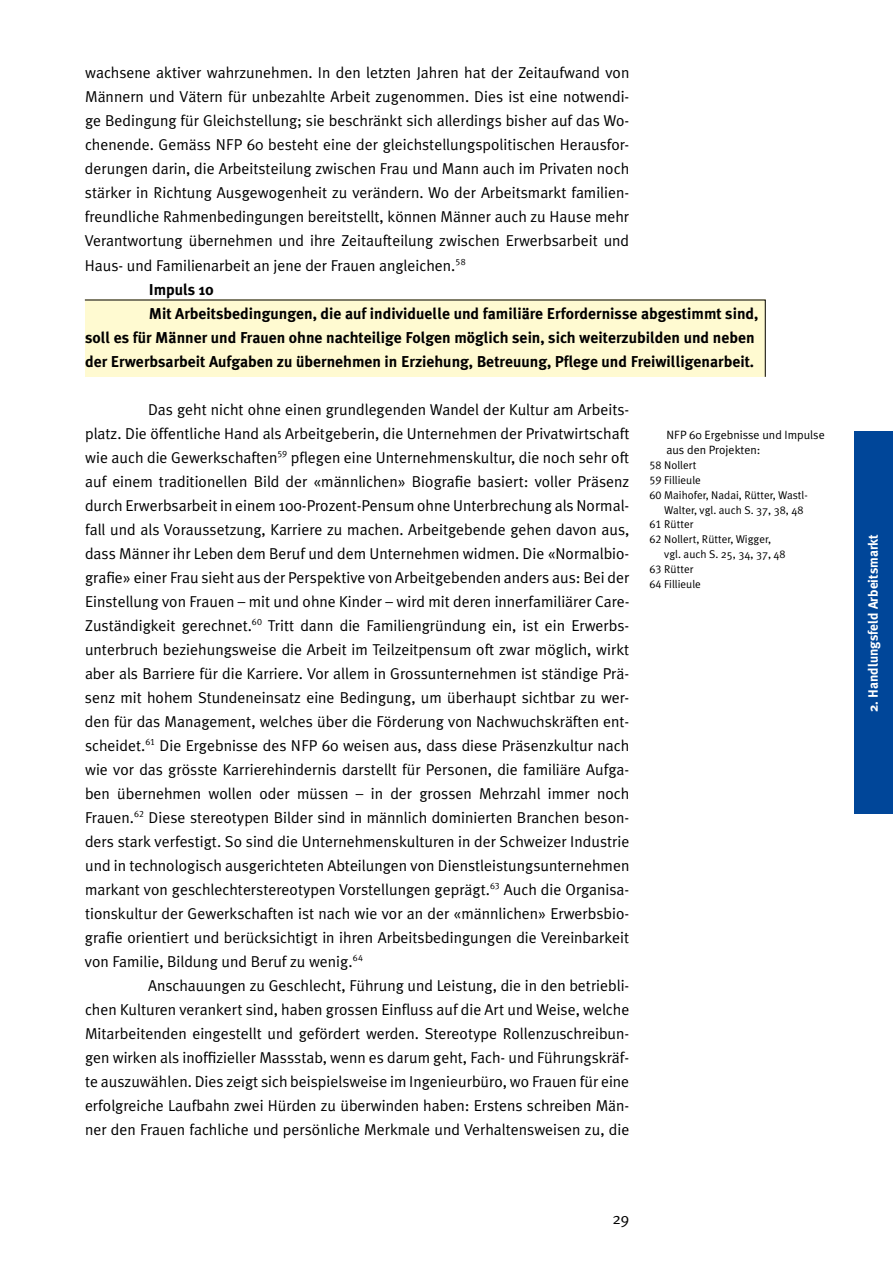
<style>
.page{position:relative;width:893px;height:1263px;background:#fff}
.page>*{position:absolute;margin:0;border:0;box-sizing:border-box;transform-origin:0 0}
.t1{font:15.75px/24px "Meta Plus Normal";color:#000;text-align:justify}
.t2{font:700 15.75px "Meta Plus";color:#000}
.t3{font:700 13.5px "Meta Plus";color:#fff}
.t4{font:12px/15px "Meta Plus Normal";color:#000}
.t5{font:11.25px "Meta Plus Normal";color:#000}
.s1{font-family:"Meta Plus Normal Caps"}
</style>
<div class="page">
<div style="left:855px;top:432px;width:38px;height:382px;background:#004699"></div>
<div style="left:85px;top:300px;width:681px;height:77px;background:#fffad1"></div>
<p class="t1" style="left:85px;top:61px;width:546px">wachsene aktiver wahrzunehmen. In den letzten Jahren hat der Zeitaufwand von Männern und Vätern für unbezahlte Arbeit zugenommen. Dies ist eine notwendi&shy;ge Bedingung für Gleichstellung; sie beschränkt sich allerdings bisher auf das Wo&shy;chenende. Gemäss NFP 60 besteht eine der gleichstellungspolitischen Herausfor&shy;derungen darin, die Arbeitsteilung zwischen Frau und Mann auch im Privaten noch stärker in Richtung Ausgewogenheit zu verändern. Wo der Arbeitsmarkt familien&shy;freundliche Rahmenbedingungen bereitstellt, können Männer auch zu Hause mehr Verantwortung übernehmen und ihre Zeitaufteilung zwischen Erwerbsarbeit und Haus- und Familienarbeit an jene der Frauen angleichen.<sup>58</sup></p>
<p class="t2" style="left:149px;top:280px;width:67px">Impuls 10</p>
<p class="t2" style="left:149px;top:304px;width:611px">Mit Arbeitsbedingungen, die auf individuelle und familiäre Erfordernisse abgestimmt sind,</p>
<p class="t2" style="left:85px;top:328px;width:671px">soll es für Männer und Frauen ohne nachteilige Folgen möglich sein, sich weiterzubilden und neben</p>
<p class="t2" style="left:85px;top:352px;width:671px">der Erwerbsarbeit Aufgaben zu übernehmen in Erziehung, Betreuung, Pflege und Freiwilligenarbeit.</p>
<p class="t1" style="left:148px;top:397px;width:483px">Das geht nicht ohne einen grundlegenden Wandel der Kultur am Arbeits-</p>
<p class="t1" style="left:85px;top:421px;width:546px">platz. Die öffentliche Hand als Arbeitgeberin, die Unternehmen der Privatwirtschaft</p>
<p class="t1" style="left:85px;top:445px;width:546px">wie auch die Gewerkschaften<sup>59</sup> pflegen eine Unternehmenskultur, die noch sehr oft</p>
<p class="t1" style="left:85px;top:469px;width:546px">auf einem traditionellen Bild der «männlichen» Biografie basiert: voller Präsenz</p>
<p class="t1" style="left:85px;top:493px;width:546px">durch Erwerbsarbeit in einem 100-Prozent-Pensum ohne Unterbrechung als Normal-</p>
<p class="t1" style="left:85px;top:517px;width:546px">fall und als Voraussetzung, Karriere zu machen. Arbeitgebende gehen davon aus,</p>
<p class="t1" style="left:85px;top:541px;width:546px">dass Männer ihr Leben dem Beruf und dem Unternehmen widmen. Die «Normalbio-</p>
<p class="t1" style="left:85px;top:565px;width:546px">grafie» einer Frau sieht aus der Perspektive von Arbeitgebenden anders aus: Bei der</p>
<p class="t1" style="left:85px;top:589px;width:546px">Einstellung von Frauen – mit und ohne Kinder – wird mit deren innerfamiliärer Care-</p>
<p class="t1" style="left:85px;top:613px;width:546px">Zuständigkeit gerechnet.<sup>60</sup> Tritt dann die Familiengründung ein, ist ein Erwerbs-</p>
<p class="t1" style="left:85px;top:637px;width:546px">unterbruch beziehungsweise die Arbeit im Teilzeitpensum oft zwar möglich, wirkt</p>
<p class="t1" style="left:85px;top:661px;width:546px">aber als Barriere für die Karriere. Vor allem in Grossunternehmen ist ständige Prä-</p>
<p class="t1" style="left:85px;top:685px;width:546px">senz mit hohem Stundeneinsatz eine Bedingung, um überhaupt sichtbar zu wer-</p>
<p class="t1" style="left:85px;top:709px;width:546px">den für das Management, welches über die Förderung von Nachwuchskräften ent-</p>
<p class="t1" style="left:85px;top:733px;width:546px">scheidet.<sup>61</sup> Die Ergebnisse des NFP 60 weisen aus, dass diese Präsenzkultur nach</p>
<p class="t1" style="left:85px;top:757px;width:546px">wie vor das grösste Karrierehindernis darstellt für Personen, die familiäre Aufga-</p>
<p class="t1" style="left:85px;top:781px;width:546px">ben übernehmen wollen oder müssen – in der grossen Mehrzahl immer noch</p>
<p class="t1" style="left:85px;top:805px;width:546px">Frauen.<sup>62</sup> Diese stereotypen Bilder sind in männlich dominierten Branchen beson-</p>
<p class="t1" style="left:85px;top:829px;width:546px">ders stark verfestigt. So sind die Unternehmenskulturen in der Schweizer Industrie</p>
<p class="t1" style="left:85px;top:853px;width:546px">und in technologisch ausgerichteten Abteilungen von Dienstleistungsunternehmen</p>
<p class="t1" style="left:85px;top:877px;width:546px">markant von geschlechterstereotypen Vorstellungen geprägt.<sup>63</sup> Auch die Organisa-</p>
<p class="t1" style="left:85px;top:901px;width:546px">tionskultur der Gewerkschaften ist nach wie vor an der «männlichen» Erwerbsbio-</p>
<p class="t1" style="left:85px;top:925px;width:546px">grafie orientiert und berücksichtigt in ihren Arbeitsbedingungen die Vereinbarkeit</p>
<p class="t1" style="left:85px;top:949px;width:280px">von Familie, Bildung und Beruf zu wenig.<sup>64</sup></p>
<p class="t1" style="left:148px;top:973px;width:483px">Anschauungen zu Geschlecht, Führung und Leistung, die in den betriebli-</p>
<p class="t1" style="left:85px;top:997px;width:546px">chen Kulturen verankert sind, haben grossen Einfluss auf die Art und Weise, welche</p>
<p class="t1" style="left:85px;top:1021px;width:546px">Mitarbeitenden eingestellt und gefördert werden. Stereotype Rollenzuschreibun-</p>
<p class="t1" style="left:85px;top:1045px;width:546px">gen wirken als inoffizieller Massstab, wenn es darum geht, Fach- und Führungskräf-</p>
<p class="t1" style="left:85px;top:1069px;width:546px">te auszuwählen. Dies zeigt sich beispielsweise im Ingenieurbüro, wo Frauen für eine</p>
<p class="t1" style="left:85px;top:1093px;width:546px">erfolgreiche Laufbahn zwei Hürden zu überwinden haben: Erstens schreiben Män-</p>
<p class="t1" style="left:85px;top:1117px;width:546px">ner den Frauen fachliche und persönliche Merkmale und Verhaltensweisen zu, die</p>
<p class="t4" style="left:666px;top:427px;width:160px">NFP 60 Ergebnisse und Impulse aus den Projekten:</p>
<p class="t5" style="left:649px;top:458px;width:49px"><span class="s1">58</span> Nollert</p>
<p class="t5" style="left:649px;top:473px;width:53px"><span class="s1">59</span> Fillieule</p>
<p class="t5" style="left:649px;top:488px;width:160px"><span class="s1">60</span> Maihofer, Nadai, Rütter, Wastl-</p>
<p class="t5" style="left:664px;top:503px;width:141px">Walter, vgl. auch S. 37, 38, 48</p>
<p class="t5" style="left:649px;top:518px;width:46px"><span class="s1">61</span> Rütter</p>
<p class="t5" style="left:649px;top:533px;width:123px"><span class="s1">62</span> Nollert, Rütter, Wigger,</p>
<p class="t5" style="left:664px;top:548px;width:123px">vgl. auch S. 25, 34, 37, 48</p>
<p class="t5" style="left:649px;top:563px;width:46px"><span class="s1">63</span> Rütter</p>
<p class="t5" style="left:649px;top:578px;width:53px"><span class="s1">64</span> Fillieule</p>
<p class="t1" style="left:612px;top:1207px;width:18px">29</p>
<p class="t3" style="left:865px;top:712px;width:179px;rotate:-90deg">2. Handlungsfeld Arbeitsmarkt</p>
</div>
